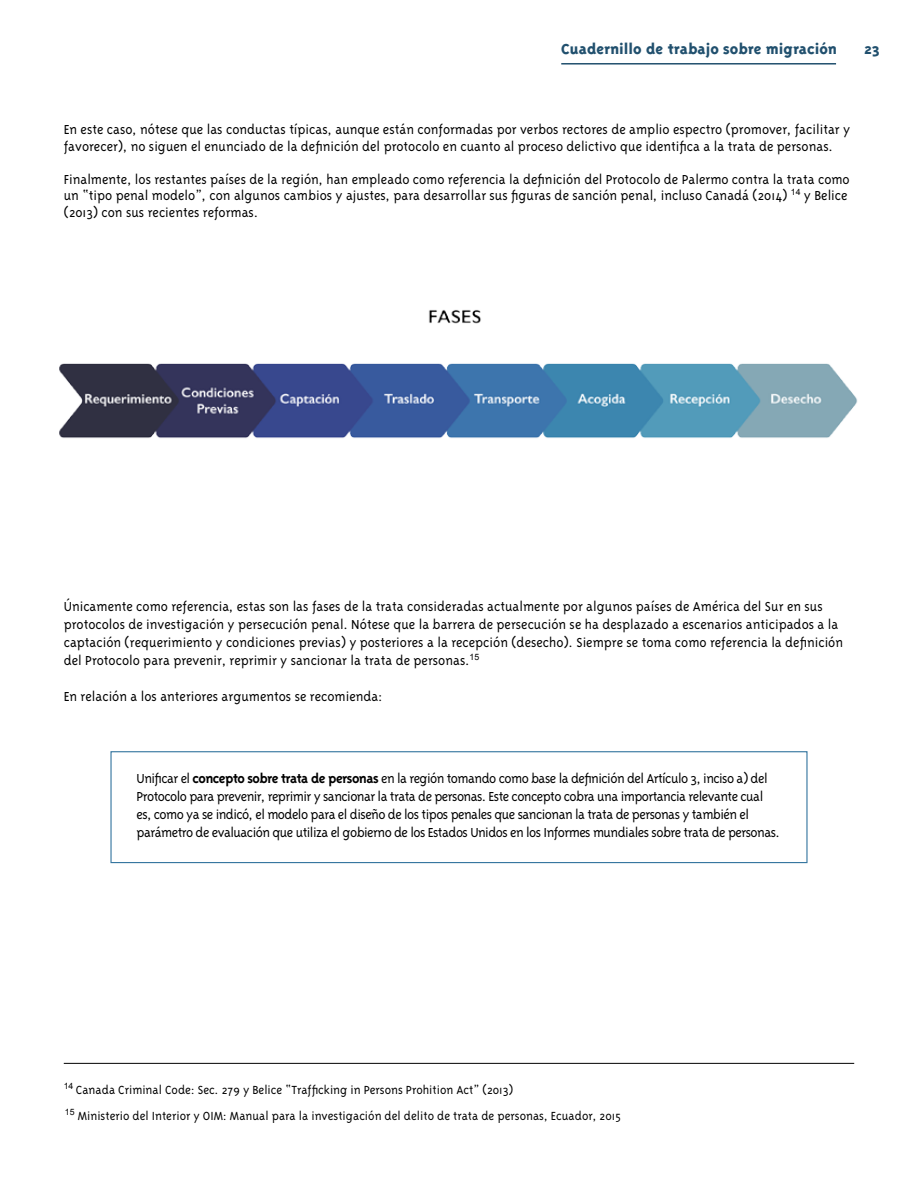
<style>
.page{position:relative;width:918px;height:1188px;background:#fff}
.page>*{position:absolute;margin:0;border:0;box-sizing:border-box;transform-origin:0 0}
.t1{font:800 16.5px "Triplex";color:#21506e}
.t2{font:300 15px/18px "Triplex";color:#000}
.t3{font:300 15px/18px "Triplex";letter-spacing:-.035em;color:#000}
.t4{font:300 13.5px "Triplex";color:#000}
.s1{font-weight:700}
</style>
<div class="page">
<hr style="left:561px;top:63px;width:275px;height:2px;background:#21506e">
<div style="left:110px;top:751px;width:698px;height:112px;border:1px solid #34759f"></div>
<hr style="left:64px;top:1063px;width:790px;height:1px;background:#000">
<img style="left:60px;top:309px;width:798px;height:129px">
<p class="t1" style="left:561px;top:39px;width:277px">Cuadernillo de trabajo sobre migración</p>
<p class="t1" style="left:864px;top:39px;width:17px">23</p>
<p class="t2" style="left:64px;top:121px;width:788px;line-height:16.5px">En este caso, nótese que las conductas típicas, aunque están conformadas por verbos rectores de amplio espectro (promover, facilitar y favorecer), no siguen el enunciado de la definición del protocolo en cuanto al proceso delictivo que identifica a la trata de personas.</p>
<p class="t2" style="left:64px;top:171px;width:787px;line-height:16.5px">Finalmente, los restantes países de la región, han empleado como referencia la definición del Protocolo de Palermo contra la trata como un “tipo penal modelo”, con algunos cambios y ajustes, para desarrollar sus figuras de sanción penal, incluso Canadá (2014) <sup>14</sup> y Belice (2013) con sus recientes reformas.</p>
<p class="t2" style="left:64px;top:597px;width:781px">Únicamente como referencia, estas son las fases de la trata consideradas actualmente por algunos países de América del Sur en sus protocolos de investigación y persecución penal. Nótese que la barrera de persecución se ha desplazado a escenarios anticipados a la captación (requerimiento y condiciones previas) y posteriores a la recepción (desecho). Siempre se toma como referencia la definición del Protocolo para prevenir, reprimir y sancionar la trata de personas.<sup>15</sup></p>
<p class="t2" style="left:64px;top:687px;width:320px">En relación a los anteriores argumentos se recomienda:</p>
<p class="t3" style="left:137px;top:769px;width:645px">Unificar el <span class="s1">concepto sobre trata de personas</span> en la región tomando como base la definición del Artículo 3, inciso a) del Protocolo para prevenir, reprimir y sancionar la trata de personas. Este concepto cobra una importancia relevante cual es, como ya se indicó, el modelo para el diseño de los tipos penales que sancionan la trata de personas y también el parámetro de evaluación que utiliza el gobierno de los Estados Unidos en los Informes mundiales sobre trata de personas.</p>
<p class="t4" style="left:64px;top:1083px;width:451px"><sup>14</sup> Canada Criminal Code: Sec. 279 y Belice “Trafficking in Persons Prohition Act” (2013)</p>
<p class="t4" style="left:65px;top:1108px;width:558px"><sup>15</sup> Ministerio del Interior y OIM: Manual para la investigación del delito de trata de personas, Ecuador, 2015</p>
</div>
